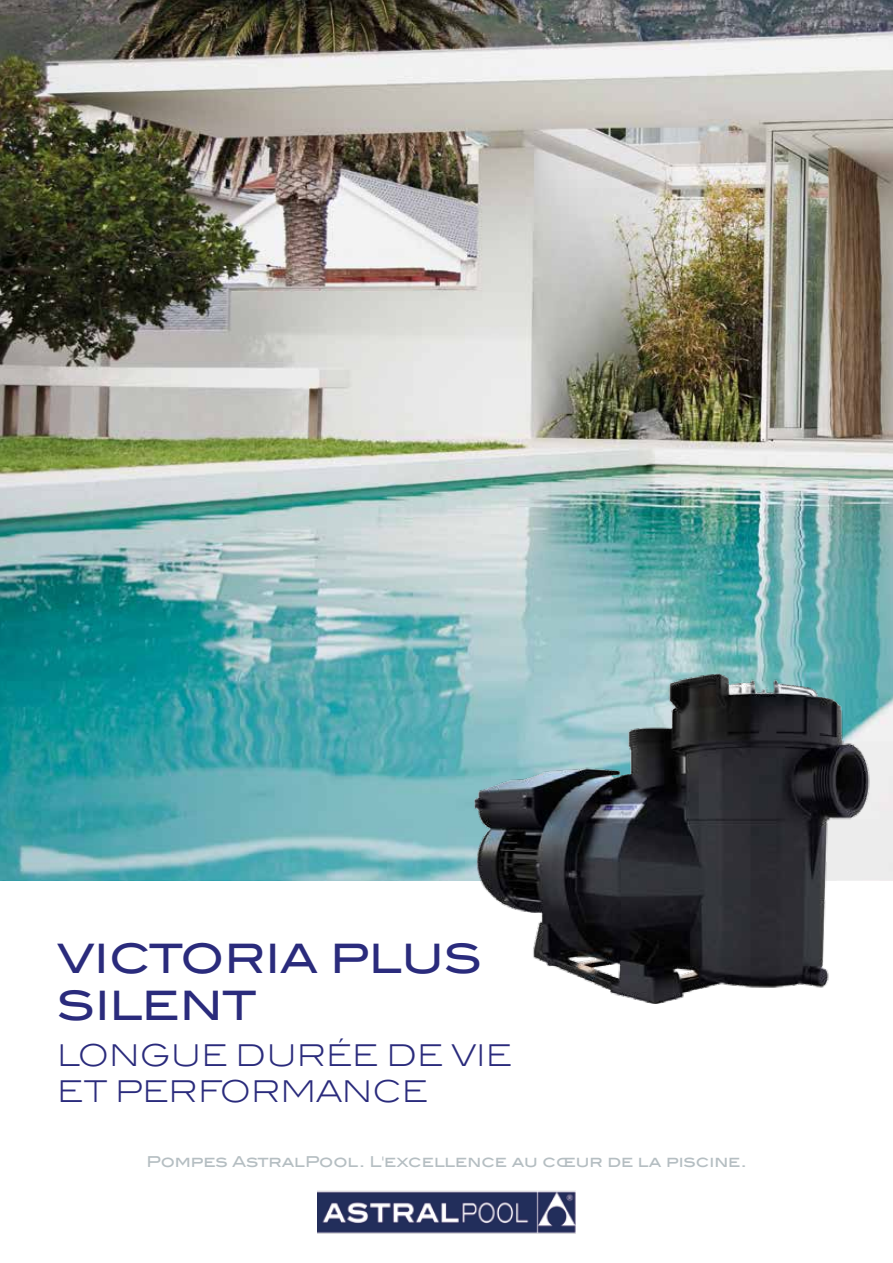
<style>
.page{position:relative;width:893px;height:1263px;background:#fff}
.page>*{position:absolute;margin:0;border:0;box-sizing:border-box;transform-origin:0 0}
.t1{font:40.5px/46.5px "Blair ITC Std";letter-spacing:-.01em;color:#2a2b7c}
.t2{font:300 30px/36px "Blair ITC Std";color:#2a2b7c}
.t3{font:15px "Blair ITC Std";color:#b5bec2}
</style>
<div class="page">
<img style="left:0;top:0;width:893px;height:880px">
<img style="left:474px;top:672px;width:404px;height:331px">
<img style="left:317px;top:1190px;width:259px;height:43px">
<h1 class="t1" style="left:57px;top:935px;width:427px">VICTORIA PLUS<br>SILENT</h1>
<h2 class="t2" style="left:57px;top:1038px;width:456px">LONGUE DURÉE DE VIE<br>ET PERFORMANCE</h2>
<p class="t3" style="left:147px;top:1152px;width:601px">Pompes AstralPool. L'excellence au cœur de la piscine.</p>
</div>
